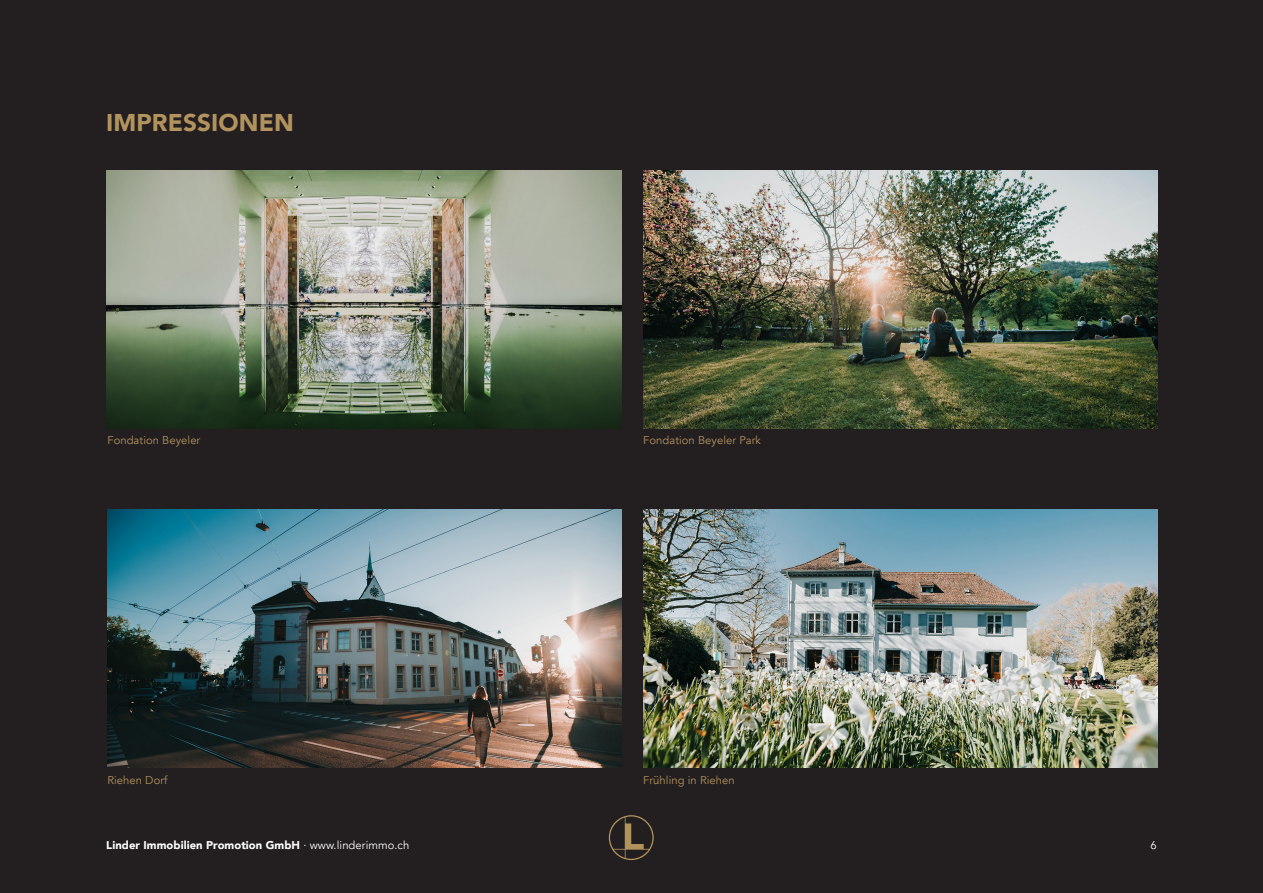
<style>
.page{position:relative;width:1263px;height:893px;background:#231f20}
.page>*{position:absolute;margin:0;border:0;box-sizing:border-box;transform-origin:0 0}
.Titel{font:900 24.3px "Avenir";letter-spacing:.005em;color:#b3935d}
.Bildlegende{font:11.25px "Avenir";letter-spacing:.005em;color:#b3935d}
.t1{font:900 11.25px "Avenir";letter-spacing:.005em;color:#fff}
.t2{font:11.25px "Avenir";color:#fff}
.s1{font-weight:400}
</style>
<div class="page">
<svg style="left:609px;top:815px;width:45px;height:45px"></svg>
<img style="left:107px;top:510px;width:515px;height:258px">
<img style="left:643px;top:170px;width:515px;height:258px">
<img style="left:643px;top:510px;width:515px;height:258px">
<img style="left:107px;top:170px;width:515px;height:258px">
<p class="Titel" style="left:106px;top:101px;width:189px">IMPRESSIONEN</p>
<p class="Bildlegende" style="left:107px;top:434px;width:94px">Fondation Beyeler</p>
<p class="Bildlegende" style="left:107px;top:773px;width:62px">Riehen Dorf</p>
<p class="Bildlegende" style="left:643px;top:434px;width:119px">Fondation Beyeler Park</p>
<p class="Bildlegende" style="left:643px;top:773px;width:93px">Frühling in Riehen</p>
<p class="t1" style="left:106px;top:835px;width:305px">Linder Immobilien Promotion GmbH <span class="s1">· www.linderimmo.ch</span></p>
<p class="t2" style="left:1150px;top:838px;width:8px">6</p>
</div>
